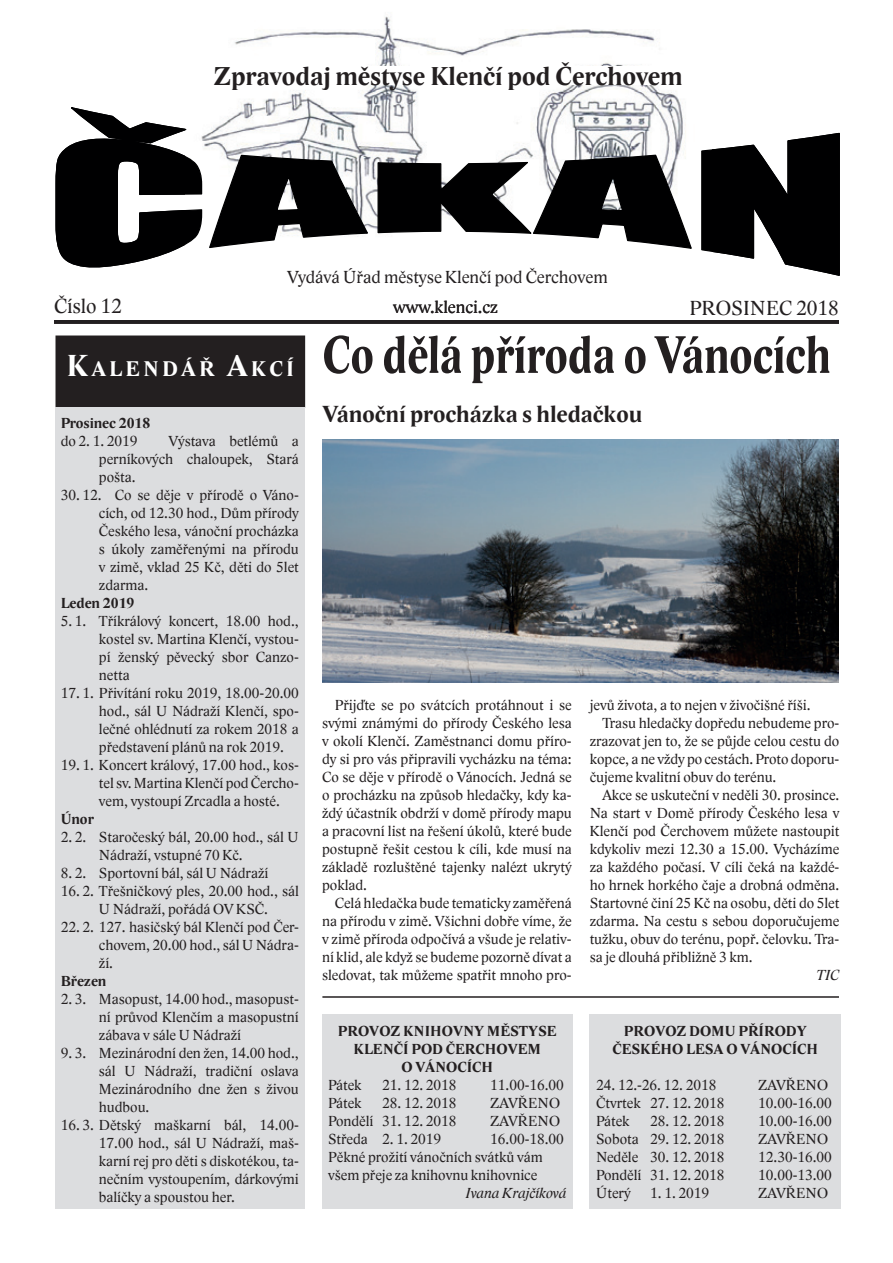
<style>
.page{position:relative;width:893px;height:1263px;background:#fff}
.page>*{position:absolute;margin:0;border:0;box-sizing:border-box;transform-origin:0 0}
.t1{font:700 54px "Lido STF Cond";color:#231f20}
.t2{font:700 26.7px "Lido STF";color:#231f20}
.t3{font:700 24px "Lido STF";color:#231f20}
.t4{font:700 21.9px "Lido STF";letter-spacing:.145em;color:#fff}
.t5{font:21px "Lido STF";color:#231f20}
.t6{font:18px "Lido STF";color:#231f20}
.t7{font:15px/18px "Lido STF";color:#231f20;text-align:justify}
.t8{font:700 15px/18px "Lido STF";color:#231f20;text-align:center}
.t9{font:italic 15px "Lido STF";color:#231f20}
.s1{font-size:31.35px}
</style>
<div class="page">
<div style="left:590px;top:1014px;width:251px;height:195px;background:#dcdddf"></div>
<div style="left:322px;top:1014px;width:250px;height:195px;background:#dcdddf"></div>
<img style="left:234px;top:16px;width:452px;height:214px">
<div style="left:214px;top:66px;width:470px;height:19px;background:#fff"></div>
<svg style="left:56px;top:106px;width:313px;height:162px"></svg>
<svg style="left:377px;top:154px;width:315px;height:95px"></svg>
<svg style="left:701px;top:132px;width:139px;height:144px"></svg>
<hr style="left:54px;top:320px;width:785px;height:4px;background:#231f20">
<div style="left:56px;top:336px;width:248px;height:71px;background:#231f20"></div>
<div style="left:56px;top:335px;width:249px;height:73px;border:2px solid #231f20"></div>
<div style="left:56px;top:408px;width:249px;height:801px;background:#dcdddf"></div>
<img style="left:322px;top:439px;width:517px;height:243px">
<hr style="left:322px;top:996px;width:517px;height:2px;background:#231f20">
<h2 class="t2" style="left:214px;top:60px;width:470px">Zpravodaj městyse Klenčí pod Čerchovem</h2>
<p class="t6" style="left:287px;top:266px;width:322px">Vydává Úřad městyse Klenčí pod Čerchovem</p>
<h3 class="t5" style="left:54px;top:293px;width:69px">Číslo 12</h3>
<p class="t6" style="left:393px;top:296px;width:106px">www.klenci.cz</p>
<h3 class="t5" style="left:689px;top:296px;width:151px">PROSINEC 2018</h3>
<h3 class="t4" style="left:66px;top:355px;width:229px"><span class="s1">K</span>ALENDÁŘ <span class="s1">A</span>KCÍ</h3>
<p class="t8" style="left:61px;top:414px;width:91px">Prosinec 2018</p>
<p class="t7" style="left:61px;top:432px;width:78px">do 2. 1. 2019</p>
<p class="t7" style="left:99px;top:432px;width:201px;text-indent:70px">Výstava betlémů a perníkových chaloupek, Stará pošta.</p>
<p class="t7" style="left:99px;top:486px;width:201px;text-indent:-38px">30. 12. Co se děje v přírodě o Váno&shy;cích, od 12.30 hod., Dům přírody Českého lesa, vánoční procházka s úkoly zaměřenými na přírodu v zimě, vklad 25 Kč, děti do 5let zdarma.</p>
<p class="t8" style="left:61px;top:594px;width:75px">Leden 2019</p>
<p class="t7" style="left:99px;top:612px;width:201px;text-indent:-38px">5. 1. Tříkrálový koncert, 18.00 hod., kostel sv. Martina Klenčí, vystou&shy;pí ženský pěvecký sbor Canzo&shy;netta</p>
<p class="t7" style="left:99px;top:684px;width:201px;text-indent:-38px">17. 1. Přivítání roku 2019, 18.00-20.00 hod., sál U Nádraží Klenčí, spo&shy;lečné ohlédnutí za rokem 2018 a představení plánů na rok 2019.</p>
<p class="t7" style="left:99px;top:756px;width:201px;text-indent:-38px">19. 1. Koncert králový, 17.00 hod., kos&shy;tel sv. Martina Klenčí pod Čercho&shy;vem, vystoupí Zrcadla a hosté.</p>
<p class="t8" style="left:61px;top:810px;width:35px">Únor</p>
<p class="t7" style="left:99px;top:828px;width:201px;text-indent:-38px">2. 2. Staročeský bál, 20.00 hod., sál U<br>Nádraží, vstupné 70 Kč.</p>
<p class="t7" style="left:61px;top:864px;width:209px">8. 2. Sportovní bál, sál U Nádraží</p>
<p class="t7" style="left:61px;top:882px;width:240px;text-align:center">16. 2. Třešničkový ples, 20.00 hod., sál<br>U Nádraží, pořádá OV KSČ.</p>
<p class="t7" style="left:99px;top:918px;width:201px;text-indent:-38px">22. 2. 127. hasičský bál Klenčí pod Čer&shy;chovem, 20.00 hod., sál U Nádra&shy;ží.</p>
<p class="t8" style="left:61px;top:972px;width:47px">Březen</p>
<p class="t7" style="left:99px;top:990px;width:201px;text-indent:-38px">2. 3. Masopust, 14.00 hod., masopust&shy;ní průvod Klenčím a masopustní zábava v sále U Nádraží</p>
<p class="t7" style="left:99px;top:1044px;width:201px;text-indent:-38px">9. 3. Mezinárodní den žen, 14.00 hod., sál U Nádraží, tradiční oslava Mezinárodního dne žen s živou hudbou.</p>
<p class="t7" style="left:99px;top:1116px;width:201px;text-indent:-38px">16. 3. Dětský maškarní bál, 14.00- 17.00 hod., sál U Nádraží, maš&shy;karní rej pro děti s diskotékou, ta&shy;nečním vystoupením, dárkovými balíčky a spoustou her.</p>
<h1 class="t1" style="left:322px;top:322px;width:510px">Co dělá příroda o Vánocích</h1>
<h3 class="t3" style="left:322px;top:400px;width:321px">Vánoční procházka s hledačkou</h3>
<p class="t7" style="left:322px;top:696px;width:251px;text-indent:13px">Přijďte se po svátcích protáhnout i se svými známými do přírody Českého lesa v okolí Klenčí. Zaměstnanci domu příro&shy;dy si pro vás připravili vycházku na téma:<br>Co se děje v přírodě o Vánocích. Jedná se o procházku na způsob hledačky, kdy ka&shy;ždý účastník obdrží v domě přírody mapu a pracovní list na řešení úkolů, které bude postupně řešit cestou k cíli, kde musí na základě rozluštěné tajenky nalézt ukrytý poklad.</p>
<p class="t7" style="left:322px;top:894px;width:251px;text-indent:13px">Celá hledačka bude tematicky zaměřená na přírodu v zimě. Všichni dobře víme, že v zimě příroda odpočívá a všude je relativ&shy;ní klid, ale když se budeme pozorně dívat a sledovat, tak můžeme spatřit mnoho pro-</p>
<p class="t8" style="left:338px;top:1022px;width:220px">PROVOZ KNIHOVNY MĚSTYSE<br>KLENČÍ POD ČERCHOVEM<br>O VÁNOCÍCH</p>
<p class="t7" style="left:328px;top:1076px;width:35px">Pátek</p>
<p class="t7" style="left:382px;top:1076px;width:76px">21. 12. 2018</p>
<p class="t7" style="left:490px;top:1076px;width:75px">11.00-16.00</p>
<p class="t7" style="left:328px;top:1094px;width:35px">Pátek</p>
<p class="t7" style="left:382px;top:1094px;width:76px">28. 12. 2018</p>
<p class="t7" style="left:490px;top:1094px;width:71px">ZAVŘENO</p>
<p class="t7" style="left:328px;top:1112px;width:130px">Pondělí 31. 12. 2018</p>
<p class="t7" style="left:490px;top:1112px;width:71px">ZAVŘENO</p>
<p class="t7" style="left:328px;top:1130px;width:115px">Středa 2. 1. 2019</p>
<p class="t7" style="left:328px;top:1130px;width:237px;text-align:left;text-indent:162px">16.00-18.00<br>Pěkné prožití vánočních svátků vám všem přeje za knihovnu knihovnice</p>
<p class="t9" style="left:466px;top:1184px;width:102px">Ivana Krajčíková</p>
<p class="t7" style="left:590px;top:696px;width:222px">jevů života, a to nejen v živočišné říši.</p>
<p class="t7" style="left:602px;top:714px;width:238px">Trasu hledačky dopředu nebudeme pro-</p>
<p class="t7" style="left:590px;top:732px;width:251px">zrazovat jen to, že se půjde celou cestu do</p>
<p class="t7" style="left:590px;top:750px;width:251px">kopce, a ne vždy po cestách. Proto doporu-</p>
<p class="t7" style="left:590px;top:768px;width:188px">čujeme kvalitní obuv do terénu.</p>
<p class="t7" style="left:602px;top:786px;width:238px">Akce se uskuteční v neděli 30. prosince.</p>
<p class="t7" style="left:590px;top:804px;width:251px">Na start v Domě přírody Českého lesa v</p>
<p class="t7" style="left:590px;top:822px;width:251px">Klenčí pod Čerchovem můžete nastoupit</p>
<p class="t7" style="left:590px;top:840px;width:251px">kdykoliv mezi 12.30 a 15.00. Vycházíme</p>
<p class="t7" style="left:590px;top:858px;width:251px">za každého počasí. V cíli čeká na každé-</p>
<p class="t7" style="left:590px;top:876px;width:251px">ho hrnek horkého čaje a drobná odměna.</p>
<p class="t7" style="left:590px;top:894px;width:251px">Startovné činí 25 Kč na osobu, děti do 5let</p>
<p class="t7" style="left:590px;top:912px;width:251px">zdarma. Na cestu s sebou doporučujeme</p>
<p class="t7" style="left:590px;top:930px;width:251px">tužku, obuv do terénu, popř. čelovku. Tra-</p>
<p class="t7" style="left:590px;top:948px;width:164px">sa je dlouhá přibližně 3 km.</p>
<p class="t9" style="left:816px;top:966px;width:24px">TIC</p>
<p class="t8" style="left:612px;top:1022px;width:207px">PROVOZ DOMU PŘÍRODY<br>ČESKÉHO LESA O VÁNOCÍCH</p>
<p class="t7" style="left:596px;top:1076px;width:122px">24. 12.-26. 12. 2018</p>
<p class="t7" style="left:758px;top:1076px;width:71px">ZAVŘENO</p>
<p class="t7" style="left:596px;top:1094px;width:130px">Čtvrtek 27. 12. 2018</p>
<p class="t7" style="left:758px;top:1094px;width:75px">10.00-16.00</p>
<p class="t7" style="left:596px;top:1112px;width:35px">Pátek</p>
<p class="t7" style="left:650px;top:1112px;width:76px">28. 12. 2018</p>
<p class="t7" style="left:758px;top:1112px;width:75px">10.00-16.00</p>
<p class="t7" style="left:596px;top:1130px;width:130px">Sobota 29. 12. 2018</p>
<p class="t7" style="left:758px;top:1130px;width:71px">ZAVŘENO</p>
<p class="t7" style="left:596px;top:1148px;width:130px">Neděle 30. 12. 2018</p>
<p class="t7" style="left:758px;top:1148px;width:75px">12.30-16.00</p>
<p class="t7" style="left:596px;top:1166px;width:130px">Pondělí 31. 12. 2018</p>
<p class="t7" style="left:758px;top:1166px;width:75px">10.00-13.00</p>
<p class="t7" style="left:596px;top:1184px;width:36px">Úterý</p>
<p class="t7" style="left:650px;top:1184px;width:61px">1. 1. 2019</p>
<p class="t7" style="left:758px;top:1184px;width:71px">ZAVŘENO</p>
</div>
